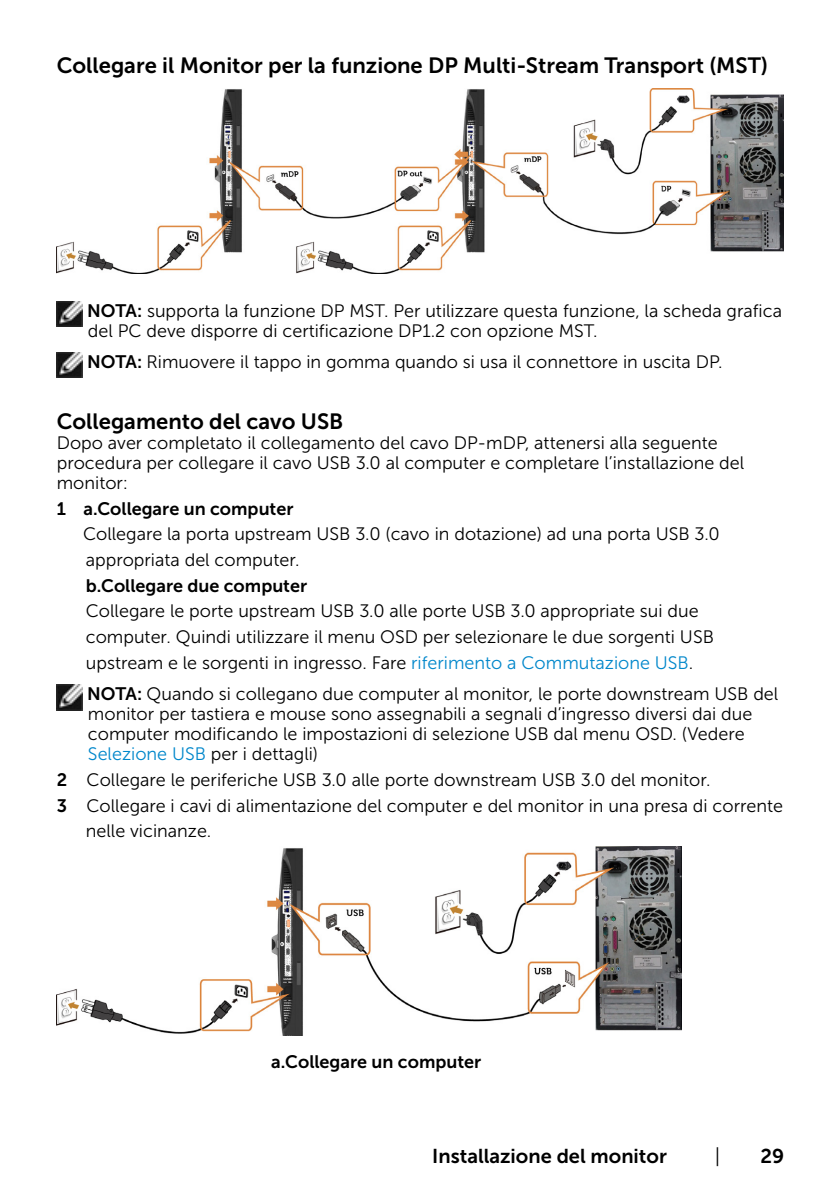
<style>
.page{position:relative;width:840px;height:1191px;background:#fff}
.page>*{position:absolute;margin:0;border:0;box-sizing:border-box;transform-origin:0 0}
.Head4{font:22px "Museo Sans For Dell 700";color:#000}
.t1{font:20px "Museo Sans For Dell 700";color:#000}
.t2{font:20px "Museo Sans For Dell 300";color:#000}
.Paragraph{font:18px/20px "Museo Sans For Dell 300";color:#000}
.Note{font:18px/20px "Museo Sans For Dell 300";color:#000}
.Paragraph-2{font:18px "Museo Sans For Dell 700";color:#000}
.s1{font-family:"Museo Sans For Dell 700"}
.s2{color:#0087cb}
</style>
<div class="page">
<img style="left:57px;top:88px;width:725px;height:185px">
<img style="left:57px;top:301px;width:25px;height:25px">
<img style="left:57px;top:352px;width:25px;height:26px">
<img style="left:57px;top:684px;width:25px;height:26px">
<img style="left:57px;top:846px;width:623px;height:189px">
<p class="Head4" style="left:57px;top:53px;width:712px">Collegare il Monitor per la funzione DP Multi-Stream Transport (MST)</p>
<p class="Note" style="left:87px;top:301px;width:696px"><span class="s1">NOTA:</span> supporta la funzione DP MST. Per utilizzare questa funzione, la scheda grafica del PC deve disporre di certificazione DP1.2 con opzione MST.</p>
<p class="Note" style="left:87px;top:352px;width:636px"><span class="s1">NOTA:</span> Rimuovere il tappo in gomma quando si usa il connettore in uscita DP.</p>
<p class="Head4" style="left:57px;top:409px;width:288px">Collegamento del cavo USB</p>
<p class="Paragraph" style="left:57px;top:433px;width:688px">Dopo aver completato il collegamento del cavo DP-mDP, attenersi alla seguente procedura per collegare il cavo USB 3.0 al computer e completare l’installazione del monitor:</p>
<p class="Paragraph-2" style="left:57px;top:498px;width:238px">1 a.Collegare un computer</p>
<p class="Paragraph" style="left:83px;top:524px;width:638px">Collegare la porta upstream USB 3.0 (cavo in dotazione) ad una porta USB 3.0</p>
<p class="Paragraph" style="left:86px;top:550px;width:215px">appropriata del computer.</p>
<p class="Paragraph-2" style="left:86px;top:575px;width:223px">b.Collegare due computer</p>
<p class="Paragraph" style="left:86px;top:601px;width:614px">Collegare le porte upstream USB 3.0 alle porte USB 3.0 appropriate sui due</p>
<p class="Paragraph" style="left:86px;top:627px;width:629px">computer. Quindi utilizzare il menu OSD per selezionare le due sorgenti USB</p>
<p class="Paragraph" style="left:86px;top:653px;width:608px">upstream e le sorgenti in ingresso. Fare <span class="s2">riferimento a Commutazione USB</span>.</p>
<p class="Note" style="left:87px;top:684px;width:692px"><span class="s1">NOTA:</span> Quando si collegano due computer al monitor, le porte downstream USB del monitor per tastiera e mouse sono assegnabili a segnali d’ingresso diversi dai due computer modificando le impostazioni di selezione USB dal menu OSD. (Vedere <span class="s2">Selezione USB</span> per i dettagli)</p>
<p class="Paragraph" style="left:57px;top:770px;width:655px"><span class="s1">2</span> Collegare le periferiche USB 3.0 alle porte downstream USB 3.0 del monitor.</p>
<p class="Paragraph" style="left:57px;top:795px;width:727px"><span class="s1">3</span> Collegare i cavi di alimentazione del computer e del monitor in una presa di corrente</p>
<p class="Paragraph" style="left:86px;top:821px;width:127px">nelle vicinanze.</p>
<p class="Paragraph-2" style="left:271px;top:1052px;width:211px">a.Collegare un computer</p>
<p class="t1" style="left:432px;top:1144px;width:236px">Installazione del monitor</p>
<p class="t2" style="left:714px;top:1145px;width:7px">|</p>
<p class="t1" style="left:760px;top:1144px;width:25px">29</p>
</div>
